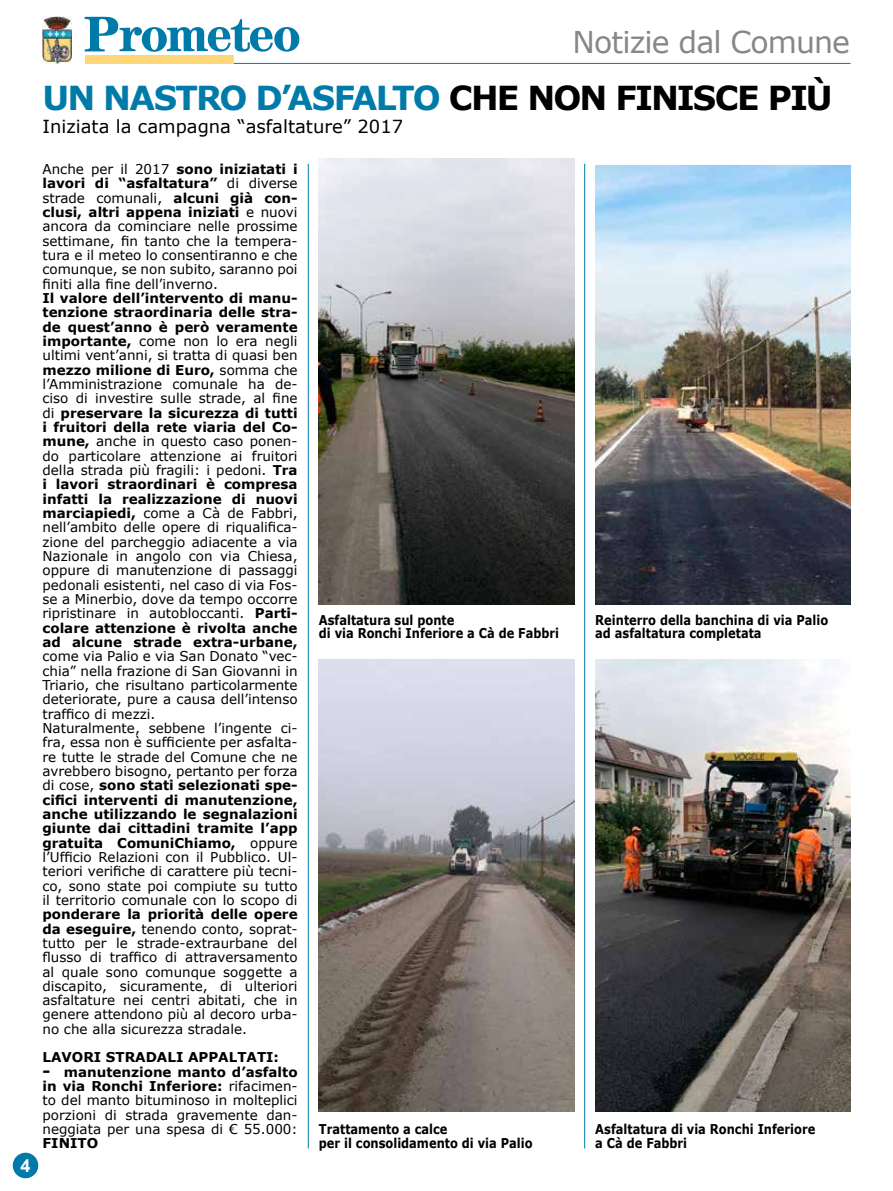
<style>
.page{position:relative;width:893px;height:1191px;background:#fff}
.page>*{position:absolute;margin:0;border:0;box-sizing:border-box;transform-origin:0 0}
.t1{font:700 33px "Verdana";letter-spacing:-.06em;color:#007ba9}
.t2{font:30px "Verdana";letter-spacing:-.03em;color:#878787}
.t3{font:18px "Verdana";color:#000}
.t4{font:700 18px "Arial";color:#fff}
.t5{font:13.5px/14.2px "Verdana";color:#000;text-align:justify}
.t6{font:700 13.5px/13.5px "Verdana";color:#000;scale:.85 1}
.t7{font:700 13.5px "Verdana";color:#000}
.s1{color:#000}
.s2{font-weight:700}
.s3{font-weight:700;font-size:16.5px}
</style>
<div class="page">
<hr style="left:308px;top:164px;width:1px;height:984px;background:#007ba9">
<img style="left:43px;top:16px;width:29px;height:47px">
<div style="left:14px;top:1153px;width:24px;height:24px;background:#007ba9;border-radius:50%"></div>
<div style="left:13px;top:1152px;width:25px;height:26px;border:2px solid #007ba9;border-radius:50%"></div>
<svg style="left:85px;top:17px;width:215px;height:35px"></svg>
<hr style="left:85px;top:63px;width:765px;height:1px;background:#007ba9">
<div style="left:85px;top:55px;width:149px;height:9px;background:#ffd77b"></div>
<hr style="left:584px;top:164px;width:1px;height:984px;background:#007ba9">
<img style="left:319px;top:159px;width:255px;height:445px">
<img style="left:319px;top:659px;width:255px;height:452px">
<img style="left:595px;top:166px;width:255px;height:438px">
<img style="left:595px;top:659px;width:255px;height:452px">
<h3 class="t4" style="left:21px;top:1153px;width:12px">4</h3>
<h2 class="t2" style="left:573px;top:23px;width:279px">Notizie dal Comune</h2>
<h1 class="t1" style="left:43px;top:77px;width:791px">UN NASTRO D’ASFALTO <span class="s1">CHE NON FINISCE PIÙ</span></h1>
<h3 class="t3" style="left:43px;top:115px;width:362px">Iniziata la campagna “asfaltature” 2017</h3>
<p class="t5" style="left:43px;top:162px;width:257px">Anche per il 2017 <span class="s2">sono iniziatati i lavori di “asfaltatura”</span> di diverse strade comunali, <span class="s2">alcuni già con&shy;clusi, altri appena iniziati</span> e nuovi ancora da cominciare nelle prossime settimane, fin tanto che la tempera&shy;tura e il meteo lo consentiranno e che comunque, se non subito, saranno poi finiti alla fine dell’inverno.</p>
<p class="t5" style="left:42px;top:290px;width:257px"><span class="s2">Il valore dell’intervento di manu&shy;tenzione straordinaria delle stra&shy;de quest’anno è però veramente importante,</span> come non lo era negli ultimi vent’anni, si tratta di quasi ben <span class="s2">mezzo milione di Euro,</span> somma che l’Amministrazione comunale ha de&shy;ciso di investire sulle strade, al fine di <span class="s2">preservare la sicurezza di tutti i fruitori della rete viaria del Co&shy;mune,</span> anche in questo caso ponen&shy;do particolare attenzione ai fruitori della strada più fragili: i pedoni. <span class="s2">Tra i lavori straordinari è compresa infatti la realizzazione di nuovi marciapiedi,</span> come a Cà de Fabbri, nell’ambito delle opere di riqualifica&shy;zione del parcheggio adiacente a via Nazionale in angolo con via Chiesa, oppure di manutenzione di passaggi pedonali esistenti, nel caso di via Fos&shy;se a Minerbio, dove da tempo occorre ripristinare in autobloccanti. <span class="s2">Parti&shy;colare attenzione è rivolta anche ad alcune strade extra-urbane,</span></p>
<p class="t5" style="left:42px;top:649px;width:257px;text-align:left">come via Palio e via San Donato “vec&shy;chia” nella frazione di San Giovanni in Triario, che risultano particolarmente deteriorate, pure a causa dell’intenso traffico di mezzi.<br>Naturalmente, sebbene l’ingente ci&shy;fra, essa non è sufficiente per asfalta&shy;re tutte le strade del Comune che ne avrebbero bisogno, pertanto per forza di cose, <span class="s2">sono stati selezionati spe&shy;cifici interventi di manutenzione, anche utilizzando le segnalazioni giunte dai cittadini tramite l’app gratuita ComuniChiamo,</span> oppure l’Ufficio Relazioni con il Pubblico. Ul&shy;teriori verifiche di carattere più tecni&shy;co, sono state poi compiute su tutto il territorio comunale con lo scopo di</p>
<p class="t5" style="left:42px;top:906px;width:257px"><span class="s2">ponderare la priorità delle opere da eseguire,</span> tenendo conto, soprat&shy;tutto per le strade-extraurbane del flusso di traffico di attraversamento al quale sono comunque soggette a discapito, sicuramente, di ulteriori asfaltature nei centri abitati, che in genere attendono più al decoro urba&shy;no che alla sicurezza stradale.</p>
<p class="t7" style="left:42px;top:1049px;width:238px">LAVO RI STRADALI APPALTATI:</p>
<p class="t5" style="left:43px;top:1064px;width:257px"><span class="s3">-</span> <span class="s2">manutenzione manto d’asfalto in via Ronchi Inferiore:</span> rifacimen&shy;to del manto bituminoso in molteplici porzioni di strada gravemente dan&shy;neggiata per una spesa di € 55.000:</p>
<p class="t7" style="left:43px;top:1135px;width:56px">FINITO</p>
<p class="t6" style="left:319px;top:613px;width:284px">Asfaltatura sul ponte<br>di via Ronchi Inferiore a Cà de Fabbri</p>
<p class="t6" style="left:319px;top:1122px;width:253px">Trattamento a calce<br>per il consolidamento di via Palio</p>
<p class="t6" style="left:595px;top:613px;width:276px">Reinterro della banchina di via Palio ad asfaltatura completata</p>
<p class="t6" style="left:595px;top:1122px;width:260px">Asfaltatura di via Ronchi Inferiore a Cà de Fabbri</p>
</div>
